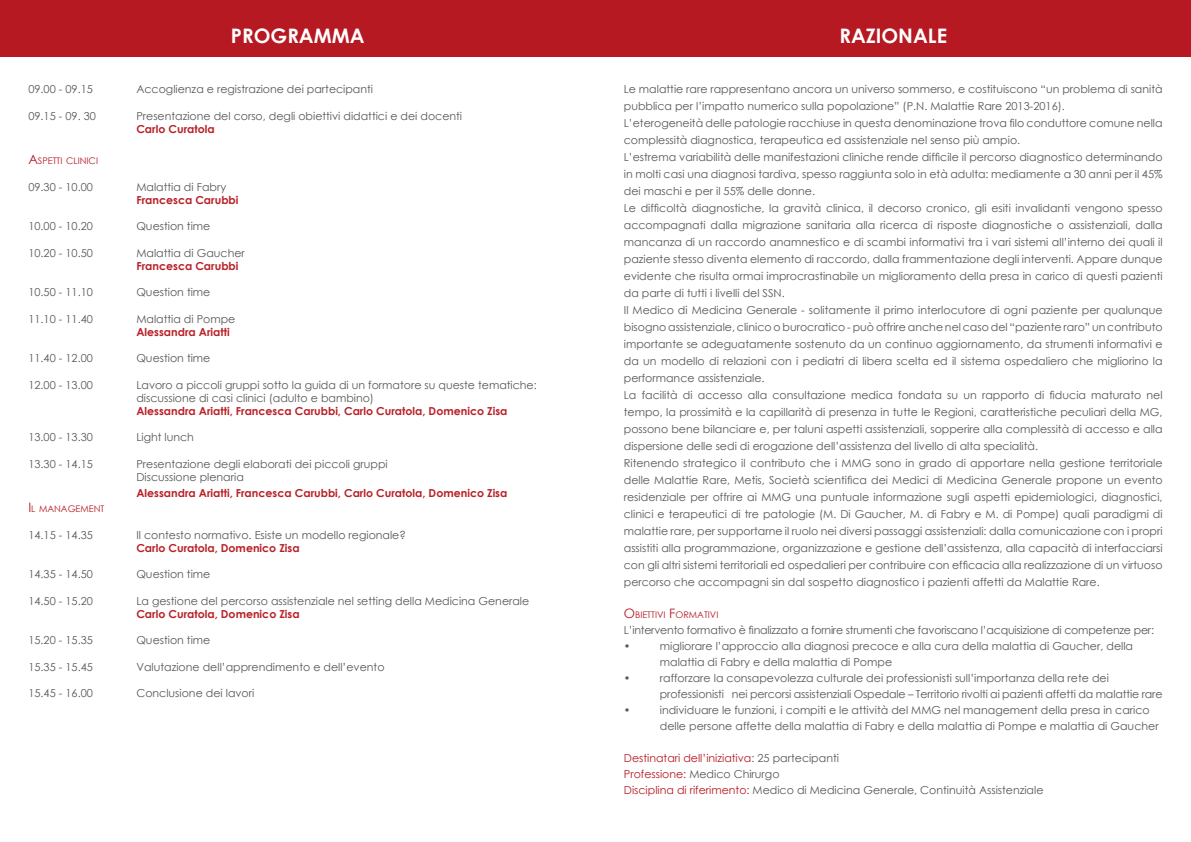
<style>
.page{position:relative;width:1191px;height:842px;background:#fff}
.page>*{position:absolute;margin:0;border:0;box-sizing:border-box;transform-origin:0 0}
.t1{font:700 20px "Century Gothic";color:#fff}
.t2{font:11px/17px "Century Gothic";color:#575756}
.t3{font:700 11px "Century Gothic";color:#b82128}
.t4{font:11px/16px "Century Gothic";letter-spacing:-.02em;color:#575756}
.t5{font:9.1px "Century Gothic";color:#b71923}
.s1{font-size:13px}
.s2{color:#b71923}
</style>
<div class="page">
<div style="left:0;top:0;width:1191px;height:57px;background:#b71923"></div>
<h1 class="t1" style="left:231px;top:21px;width:28px">PROGRAMMA</h1>
<h1 class="t1" style="left:839px;top:21px;width:56px">RAZIONALE</h1>
<p class="t2" style="left:28px;top:81px;width:66px">09.00 - 09.15</p>
<p class="t2" style="left:136px;top:81px;width:238px">Accoglienza e registrazione dei partecipanti</p>
<p class="t2" style="left:28px;top:107px;width:69px">09.15 - 09. 30</p>
<p class="t2" style="left:136px;top:107px;width:327px">Presentazione del corso, degli obiettivi didattici e dei docenti</p>
<p class="t3" style="left:136px;top:121px;width:80px">Carlo Curatola</p>
<p class="t5" style="left:28px;top:154px;width:71px"><span class="s1">A</span>SPETTI CLINICI</p>
<p class="t2" style="left:28px;top:178px;width:66px">09.30 - 10.00</p>
<p class="t2" style="left:136px;top:178px;width:91px">Malattia di Fabry</p>
<p class="t3" style="left:136px;top:191px;width:104px">Francesca Carubbi</p>
<p class="t2" style="left:28px;top:217px;width:66px">10.00 - 10.20</p>
<p class="t2" style="left:136px;top:217px;width:75px">Question time</p>
<p class="t2" style="left:28px;top:244px;width:66px">10.20 - 10.50</p>
<p class="t2" style="left:136px;top:244px;width:110px">Malattia di Gaucher</p>
<p class="t3" style="left:136px;top:257px;width:104px">Francesca Carubbi</p>
<p class="t2" style="left:28px;top:283px;width:66px">10.50 - 11.10</p>
<p class="t2" style="left:136px;top:283px;width:75px">Question time</p>
<p class="t2" style="left:28px;top:310px;width:66px">11.10 - 11.40</p>
<p class="t2" style="left:136px;top:310px;width:101px">Malattia di Pompe</p>
<p class="t3" style="left:136px;top:323px;width:95px">Alessandra Ariatti</p>
<p class="t2" style="left:28px;top:349px;width:66px">11.40 - 12.00</p>
<p class="t2" style="left:136px;top:349px;width:75px">Question time</p>
<p class="t2" style="left:28px;top:376px;width:66px">12.00 - 13.00</p>
<p class="t2" style="left:136px;top:378px;width:402px;line-height:13.2px">Lavoro a piccoli gruppi sotto la guida di un formatore su queste tematiche: discussione di casi clinici (adulto e bambino)</p>
<p class="t3" style="left:136px;top:403px;width:372px">Alessandra Ariatti, Francesca Carubbi, Carlo Curatola, Domenico Zisa</p>
<p class="t2" style="left:28px;top:429px;width:66px">13.00 - 13.30</p>
<p class="t2" style="left:136px;top:429px;width:59px">Light lunch</p>
<p class="t2" style="left:28px;top:455px;width:66px">13.30 - 14.15</p>
<p class="t2" style="left:136px;top:457px;width:253px;line-height:13.2px">Presentazione degli elaborati dei piccoli gruppi<br>Discussione plenaria</p>
<p class="t3" style="left:136px;top:484px;width:372px">Alessandra Ariatti, Francesca Carubbi, Carlo Curatola, Domenico Zisa</p>
<p class="t5" style="left:28px;top:502px;width:77px"><span class="s1">I</span> L MANAGEMENT</p>
<p class="t2" style="left:28px;top:526px;width:66px">14.15 - 14.35</p>
<p class="t2" style="left:136px;top:526px;width:271px">Il contesto normativo. Esiste un modello regionale?</p>
<p class="t3" style="left:136px;top:539px;width:165px">Carlo Curatola, Domenico Zisa</p>
<p class="t2" style="left:28px;top:565px;width:66px">14.35 - 14.50</p>
<p class="t2" style="left:136px;top:565px;width:75px">Question time</p>
<p class="t2" style="left:28px;top:592px;width:66px">14.50 - 15.20</p>
<p class="t2" style="left:136px;top:592px;width:394px">La gestione del percorso assistenziale nel setting della Medicina Generale</p>
<p class="t3" style="left:136px;top:605px;width:165px">Carlo Curatola, Domenico Zisa</p>
<p class="t2" style="left:28px;top:631px;width:66px">15.20 - 15.35</p>
<p class="t2" style="left:136px;top:631px;width:75px">Question time</p>
<p class="t2" style="left:28px;top:658px;width:66px">15.35 - 15.45</p>
<p class="t2" style="left:136px;top:658px;width:250px">Valutazione dell’apprendimento e dell’evento</p>
<p class="t2" style="left:28px;top:684px;width:66px">15.45 - 16.00</p>
<p class="t2" style="left:136px;top:684px;width:119px">Conclusione dei lavori</p>
<p class="t2" style="left:624px;top:81px;width:540px">Le malattie rare rappresentano ancora un universo sommerso, e costituiscono “un problema di sanità pubblica per l’impatto numerico sulla popolazione” (P.N. Malattie Rare 2013-2016).<br>L’eterogeneità delle patologie racchiuse in questa denominazione trova filo conduttore comune nella complessità diagnostica, terapeutica ed assistenziale nel senso più ampio.<br>L’estrema variabilità delle manifestazioni cliniche rende difficile il percorso diagnostico determinando in molti casi una diagnosi tardiva, spesso raggiunta solo in età adulta: mediamente a 30 anni per il 45% dei maschi e per il 55% delle donne.<br>Le difficoltà diagnostiche, la gravità clinica, il decorso cronico, gli esiti invalidanti vengono spesso accompagnati dalla migrazione sanitaria alla ricerca di risposte diagnostiche o assistenziali, dalla mancanza di un raccordo anamnestico e di scambi informativi tra i vari sistemi all’interno dei quali il paziente stesso diventa elemento di raccordo, dalla frammentazione degli interventi. Appare dunque evidente che risulta ormai improcrastinabile un miglioramento della presa in carico di questi pazienti da parte di tutti i livelli del SSN.<br>Il Medico di Medicina Generale - solitamente il primo interlocutore di ogni paziente per qualunque bisogno assistenziale, clinico o burocratico - può offrire anche nel caso del “paziente raro” un contributo importante se adeguatamente sostenuto da un continuo aggiornamento, da strumenti informativi e da un modello di relazioni con i pediatri di libera scelta ed il sistema ospedaliero che migliorino la performance assistenziale.<br>La facilità di accesso alla consultazione medica fondata su un rapporto di fiducia maturato nel tempo, la prossimità e la capillarità di presenza in tutte le Regioni, caratteristiche peculiari della MG, possono bene bilanciare e, per taluni aspetti assistenziali, sopperire alla complessità di accesso e alla dispersione delle sedi di erogazione dell’assistenza del livello di alta specialità.<br>Ritenendo strategico il contributo che i MMG sono in grado di apportare nella gestione territoriale delle Malattie Rare, Metis, Società scientifica dei Medici di Medicina Generale propone un evento residenziale per offrire ai MMG una puntuale informazione sugli aspetti epidemiologici, diagnostici, clinici e terapeutici di tre patologie (M. Di Gaucher, M. di Fabry e M. di Pompe) quali paradigmi di malattie rare, per supportarne il ruolo nei diversi passaggi assistenziali: dalla comunicazione con i propri assistiti alla programmazione, organizzazione e gestione dell’assistenza, alla capacità di interfacciarsi con gli altri sistemi territoriali ed ospedalieri per contribuire con efficacia alla realizzazione di un virtuoso percorso che accompagni sin dal sospetto diagnostico i pazienti affetti da Malattie Rare.</p>
<p class="t5" style="left:624px;top:609px;width:96px"><span class="s1">O</span>BIETTIVI <span class="s1">F</span>ORMATIVI</p>
<p class="t4" style="left:624px;top:622px;width:532px">L’intervento formativo è finalizzato a fornire strumenti che favoriscano l’acquisizione di competenze per: •</p>
<p class="t2" style="left:660px;top:638px;width:475px;line-height:16px">migliorare l’approccio alla diagnosi precoce e alla cura della malattia di Gaucher, della malattia di Fabry e della malattia di Pompe</p>
<p class="t2" style="left:624px;top:670px;width:8px">•</p>
<p class="t2" style="left:660px;top:670px;width:504px;line-height:16px">rafforzare la consapevolezza culturale dei professionisti sull’importanza della rete dei professionisti nei percorsi assistenziali Ospedale – Territorio rivolti ai pazienti affetti da malattie rare</p>
<p class="t2" style="left:624px;top:702px;width:8px">•</p>
<p class="t2" style="left:660px;top:702px;width:500px;line-height:16px">individuare le funzioni, i compiti e le attività del MMG nel management della presa in carico delle persone affette della malattia di Fabry e della malattia di Pompe e malattia di Gaucher</p>
<p class="t2" style="left:624px;top:750px;width:421px;line-height:16px"><span class="s2">Destinatari dell’iniziativa</span>: 25 partecipanti<br><span class="s2">Professione:</span> Medico Chirurgo<br><span class="s2">Disciplina di riferimento:</span> Medico di Medicina Generale, Continuità Assistenziale</p>
</div>
